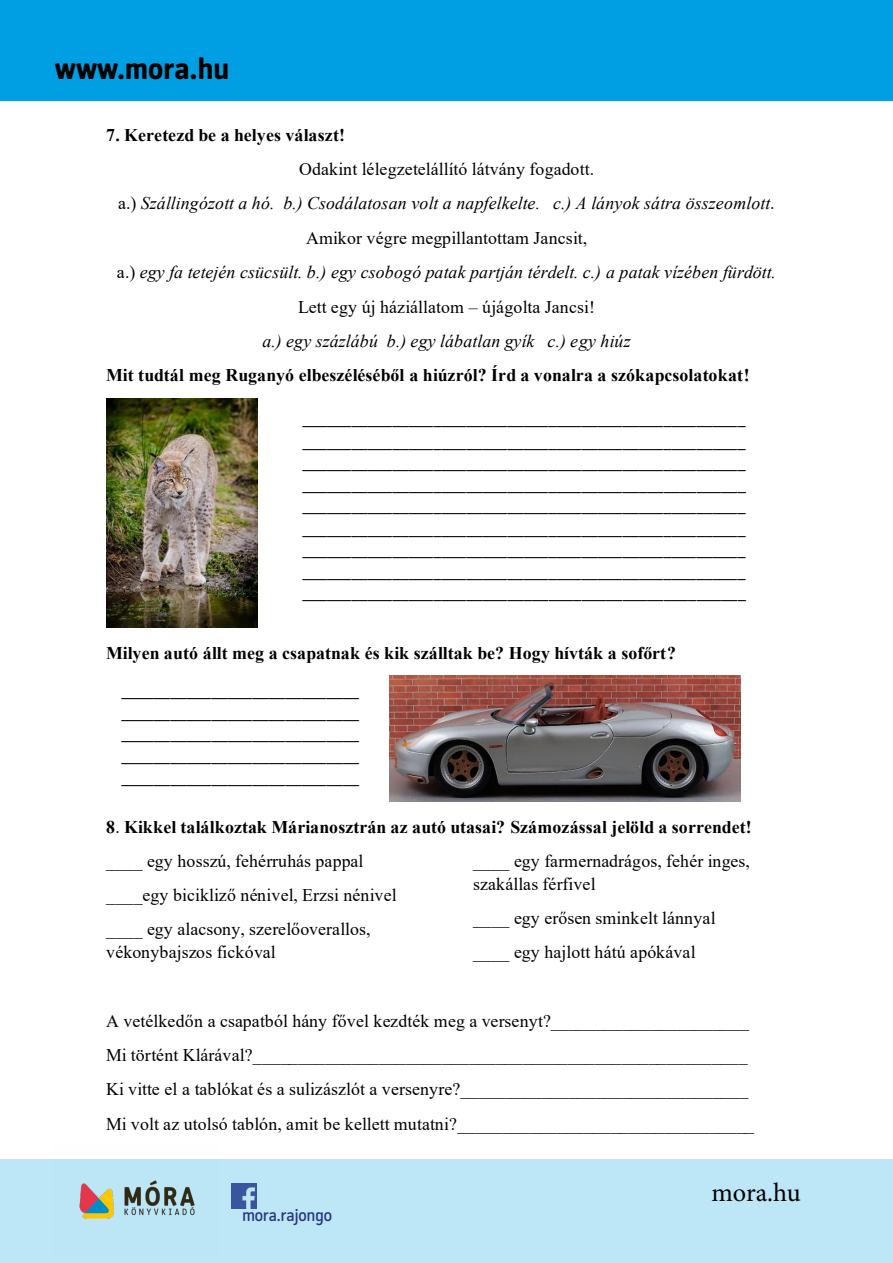
<style>
.page{position:relative;width:893px;height:1263px;background:#fff}
.page>*{position:absolute;margin:0;border:0;box-sizing:border-box;transform-origin:0 0}
.t1{font:500 30px "Katarine Std";color:#000}
.t2{font:26.25px "Minion Pro";letter-spacing:-.01em;color:#000}
.t3{font:17.85px/34.2px "Times New Roman";letter-spacing:.01em;color:#000}
.t4{font:italic 17.85px/34.5px "Times New Roman";letter-spacing:.01em;color:#000;text-align:center}
.t5{font:700 17.85px "Times New Roman";letter-spacing:.01em;color:#000}
.t6{font:500 17.1px "Katarine Std";color:#283583}
.t7{font:16.8px/21.8px "Calibri";color:#000;text-align:justify}
.s1{font-style:normal}
.s2{font-weight:700}
</style>
<div class="page">
<div style="left:0;top:1159px;width:893px;height:104px;background:#bde6f7"></div>
<div style="left:0;top:0;width:893px;height:101px;background:#009fe3"></div>
<img style="left:79px;top:1180px;width:116px;height:39px">
<img style="left:231px;top:1183px;width:26px;height:26px">
<img style="left:106px;top:398px;width:152px;height:229px">
<img style="left:390px;top:675px;width:351px;height:126px">
<h1 class="t1" style="left:55px;top:48px;width:176px">www.mora.hu</h1>
<p class="t5" style="left:106px;top:122px;width:240px">7. Keretezd be a helyes választ!</p>
<p class="t4" style="left:117px;top:151px;width:660px"><span class="s1">Odakint lélegzetelállító látvány fogadott.<br>a.)</span> Szállingózott a hó. b.) Csodálatosan volt a napfelkelte. c.) A lányok sátra összeomlott<span class="s1">.<br>Amikor végre megpillantottam Jancsit,<br>a.)</span> egy fa tetején csücsült. b.) egy csobogó patak partján térdelt. c.) a patak vízében fürdött.<br><span class="s1">Lett egy új háziállatom – újágolta Jancsi!</span></p>
<p class="t4" style="left:262px;top:323px;width:370px">a.) egy százlábú b.) egy lábatlan gyík c.) egy hiúz</p>
<p class="t5" style="left:106px;top:362px;width:645px">Mit tudtál meg Ruganyó elbeszéléséből a hiúzról? Írd a vonalra a szókapcsolatokat!</p>
<p class="t7" style="left:302px;top:407px;width:445px">______________________________________________________ ______________________________________________________ ______________________________________________________ ______________________________________________________ ______________________________________________________ ______________________________________________________ ______________________________________________________ ______________________________________________________ ______________________________________________________</p>
<p class="t5" style="left:106px;top:640px;width:571px">Milyen autó állt meg a csapatnak és kik szálltak be? Hogy hívták a sofőrt?</p>
<p class="t7" style="left:121px;top:679px;width:239px">_____________________________ _____________________________ _____________________________ _____________________________ _____________________________</p>
<p class="t3" style="left:106px;top:809px;width:647px"><span class="s2">8</span>. <span class="s2">Kikkel találkoztak Márianosztrán az autó utasai? Számozással jelöld a sorrendet! </span>____ egy hosszú, fehérruhás pappal<br>____egy bicikliző nénivel, Erzsi nénivel<br>____ egy alacsony, szerelőoverallos,</p>
<p class="t3" style="left:106px;top:934px;width:171px">vékonybajszos fickóval</p>
<p class="t3" style="left:473px;top:849px;width:278px;line-height:22.6px">____ egy farmernadrágos, fehér inges, szakállas férfivel</p>
<p class="t3" style="left:473px;top:900px;width:244px">____ egy erősen sminkelt lánnyal ____ egy hajlott hátú apókával</p>
<p class="t3" style="left:106px;top:1003px;width:650px">A vetélkedőn a csapatból hány fővel kezdték meg a versenyt?______________________ Mi történt Klárával?_______________________________________________________ Ki vitte el a tablókat és a sulizászlót a versenyre?________________________________ Mi volt az utolsó tablón, amit be kellett mutatni?_________________________________</p>
<p class="t6" style="left:242px;top:1204px;width:91px">mora.rajongo</p>
<h2 class="t2" style="left:712px;top:1175px;width:91px">mora.hu</h2>
</div>
